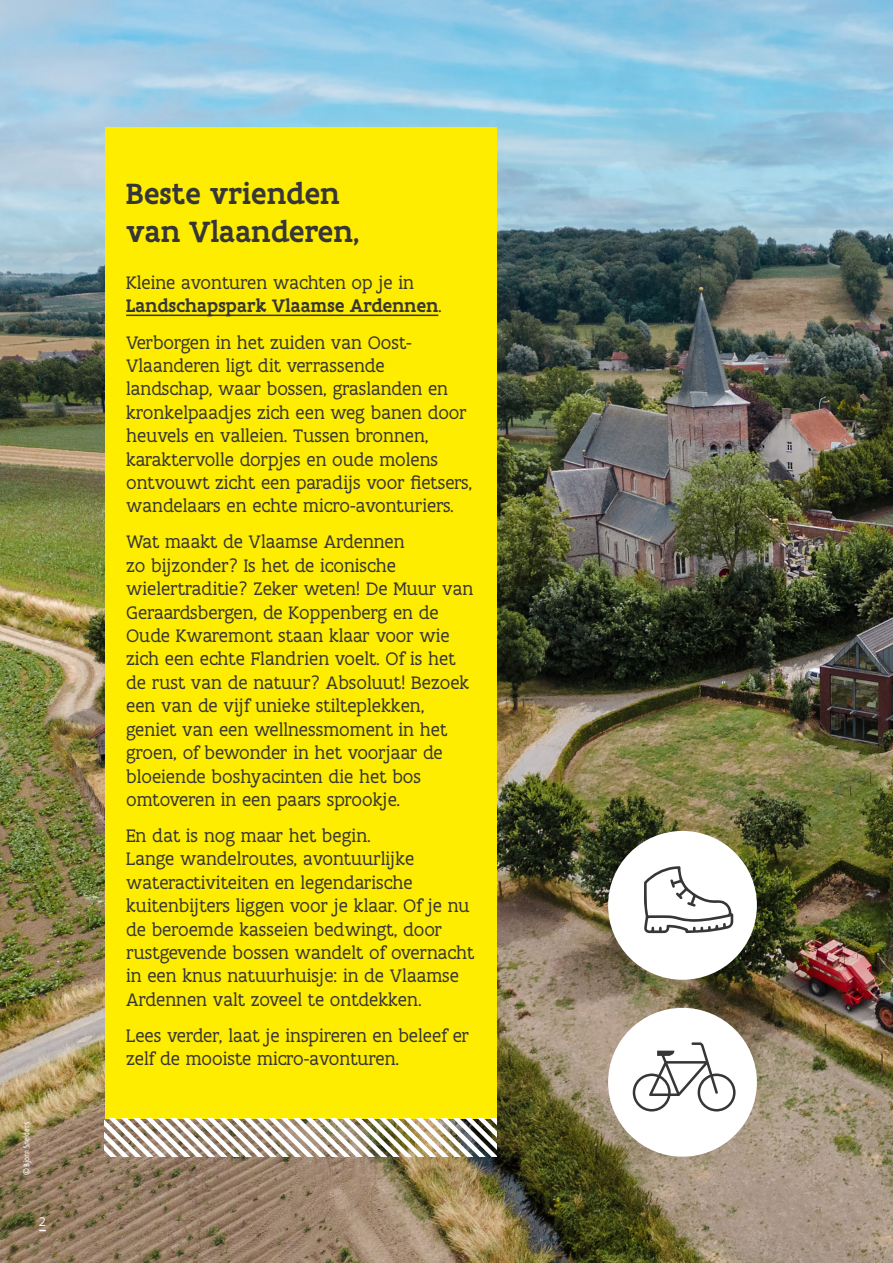
<style>
.page{position:relative;width:893px;height:1263px;background:#fff}
.page>*{position:absolute;margin:0;border:0;box-sizing:border-box;transform-origin:0 0}
.t1{font:500 31.5px/37.8px "Flanders Art Serif";color:#373636}
.t2{font:19.5px/23.4px "Flanders Art Serif";color:#373636}
.t3{font:13.5px "Flanders Art Sans";color:#fff}
.t4{font:condensed 9px "Flanders Art Sans";color:#fff}
.s1{font-weight:500}
</style>
<div class="page">
<img style="left:0;top:0;width:893px;height:1263px">
<div style="left:105px;top:128px;width:391px;height:990px;background:#ffed00"></div>
<hr style="left:126px;top:315px;width:312px;height:1px;background:#373636">
<img style="left:105px;top:1118px;width:391px;height:39px">
<div style="left:608px;top:1008px;width:149px;height:149px;background:#fff;border-radius:50%"></div>
<svg style="left:633px;top:1042px;width:103px;height:69px"></svg>
<div style="left:608px;top:831px;width:149px;height:149px;background:#fff;border-radius:50%"></div>
<svg style="left:644px;top:866px;width:89px;height:67px"></svg>
<p class="t4" style="left:21px;top:1175px;width:55px;rotate:-90deg">© Bjorn Snelders</p>
<p class="t3" style="left:39px;top:1213px;width:8px">2</p>
<h1 class="t1" style="left:126px;top:175px;width:235px">Beste vrienden van Vlaanderen,</h1>
<p class="t2" style="left:126px;top:271px;width:317px">Kleine avonturen wachten op je in<br><span class="s1">Landschapspark Vlaamse Ardennen</span>.</p>
<p class="t2" style="left:126px;top:331px;width:347px">Verborgen in het zuiden van Oost-Vlaanderen ligt dit verrassende landschap, waar bossen, graslanden en kronkelpaadjes zich een weg banen door heuvels en valleien. Tussen bronnen, karaktervolle dorpjes en oude molens ontvouwt zicht een paradijs voor fietsers, wandelaars en echte micro-avonturiers.</p>
<p class="t2" style="left:126px;top:531px;width:349px">Wat maakt de Vlaamse Ardennen<br>zo bijzonder? Is het de iconische wielertraditie? Zeker weten! De Muur van Geraardsbergen, de Koppenberg en de Oude Kwaremont staan klaar voor wie zich een echte Flandrien voelt. Of is het de rust van de natuur? Absoluut! Bezoek een van de vijf unieke stilteplekken, geniet van een wellnessmoment in het groen, of bewonder in het voorjaar de bloeiende boshyacinten die het bos omtoveren in een paars sprookje.</p>
<p class="t2" style="left:126px;top:825px;width:350px">En dat is nog maar het begin.<br>Lange wandelroutes, avontuurlijke wateractiviteiten en legendarische kuitenbijters liggen voor je klaar. Of je nu de beroemde kasseien bedwingt, door rustgevende bossen wandelt of overnacht in een knus natuurhuisje: in de Vlaamse Ardennen valt zoveel te ontdekken.</p>
<p class="t2" style="left:126px;top:1024px;width:345px">Lees verder, laat je inspireren en beleef er zelf de mooiste micro-avonturen.</p>
</div>
